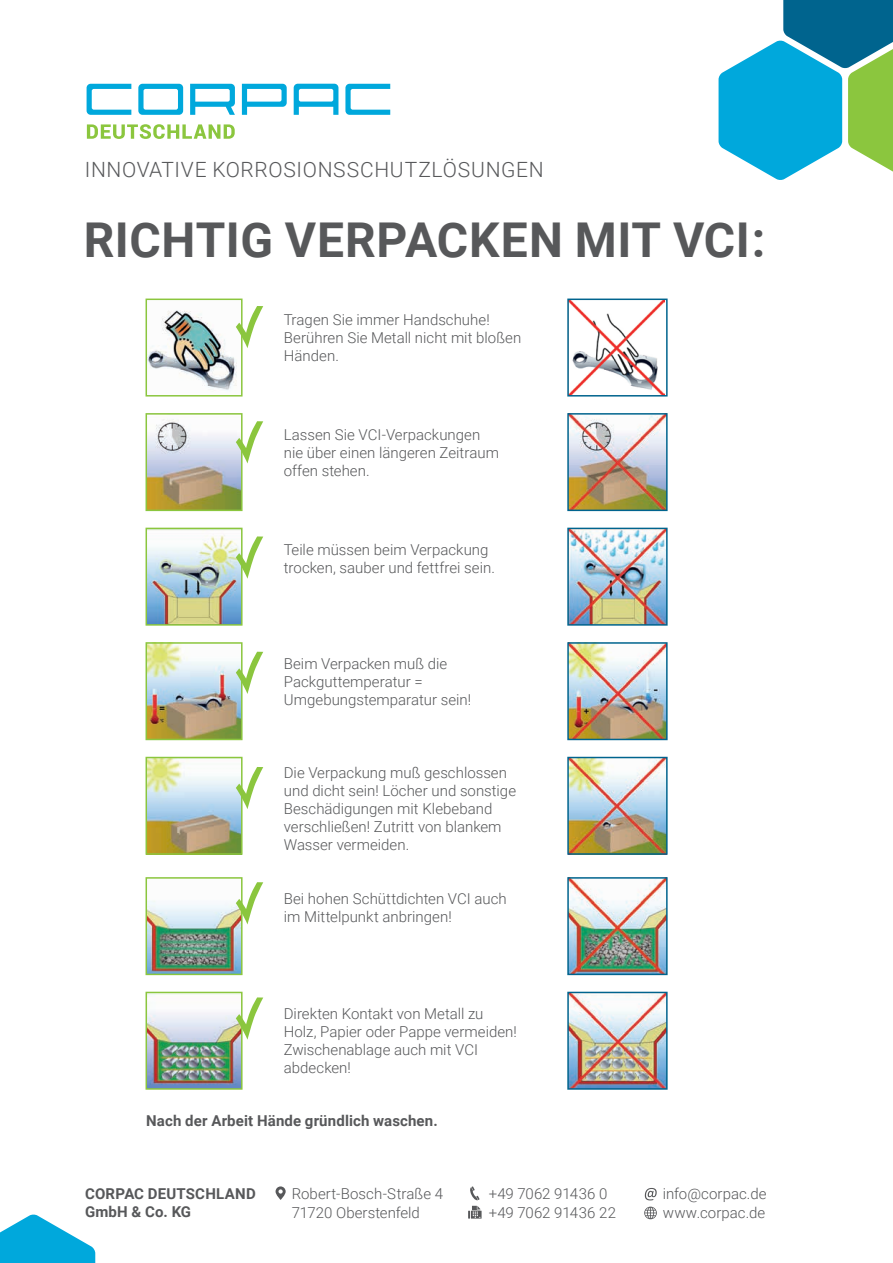
<style>
.page{position:relative;width:893px;height:1263px;background:#fff}
.page>*{position:absolute;margin:0;border:0;box-sizing:border-box;transform-origin:0 0}
.t1{font:700 48px "Roboto";letter-spacing:.01em;color:#57585a}
.t2{font:300 21px "Roboto";letter-spacing:.03em;color:#57585a}
.t3{font:300 15px/18px "Roboto";color:#57585a}
.t4{font:700 15px/18px "Roboto";letter-spacing:.01em;color:#57585a}
</style>
<div class="page">
<svg style="left:87px;top:84px;width:44px;height:31px"></svg>
<svg style="left:345px;top:84px;width:45px;height:31px"></svg>
<svg style="left:242px;top:84px;width:45px;height:31px"></svg>
<svg style="left:190px;top:84px;width:45px;height:31px"></svg>
<svg style="left:294px;top:84px;width:44px;height:31px"></svg>
<svg style="left:138px;top:84px;width:45px;height:31px"></svg>
<svg style="left:87px;top:124px;width:148px;height:15px"></svg>
<svg style="left:718px;top:0;width:175px;height:180px"></svg>
<svg style="left:276px;top:1186px;width:10px;height:14px"></svg>
<svg style="left:470px;top:1186px;width:10px;height:14px"></svg>
<svg style="left:645px;top:1188px;width:12px;height:12px"></svg>
<svg style="left:644px;top:1206px;width:13px;height:13px"></svg>
<img style="left:149px;top:310px;width:88px;height:81px">
<div style="left:146px;top:299px;width:97px;height:97px;border:2px solid #8bc63e"></div>
<img style="left:570px;top:302px;width:95px;height:91px">
<div style="left:567px;top:299px;width:101px;height:97px;border:2px solid #00648e"></div>
<svg style="left:236px;top:306px;width:27px;height:42px"></svg>
<img style="left:149px;top:419px;width:91px;height:89px">
<div style="left:146px;top:413px;width:97px;height:98px;border:2px solid #8bc63e"></div>
<img style="left:570px;top:416px;width:95px;height:92px">
<div style="left:567px;top:413px;width:101px;height:98px;border:2px solid #00648e"></div>
<img style="left:149px;top:535px;width:91px;height:88px">
<div style="left:146px;top:528px;width:97px;height:98px;border:2px solid #8bc63e"></div>
<img style="left:570px;top:531px;width:95px;height:92px">
<div style="left:567px;top:528px;width:101px;height:98px;border:2px solid #00648e"></div>
<img style="left:149px;top:645px;width:91px;height:92px">
<div style="left:146px;top:642px;width:97px;height:98px;border:2px solid #8bc63e"></div>
<img style="left:570px;top:645px;width:95px;height:92px">
<div style="left:567px;top:642px;width:101px;height:98px;border:2px solid #00648e"></div>
<img style="left:149px;top:760px;width:91px;height:92px">
<div style="left:146px;top:757px;width:97px;height:98px;border:2px solid #8bc63e"></div>
<img style="left:570px;top:760px;width:95px;height:92px">
<div style="left:567px;top:757px;width:101px;height:98px;border:2px solid #00648e"></div>
<img style="left:149px;top:901px;width:91px;height:71px">
<div style="left:146px;top:877px;width:97px;height:98px;border:2px solid #8bc63e"></div>
<img style="left:570px;top:880px;width:95px;height:92px">
<div style="left:567px;top:877px;width:101px;height:98px;border:2px solid #00648e"></div>
<img style="left:149px;top:1011px;width:91px;height:76px">
<div style="left:146px;top:992px;width:97px;height:98px;border:2px solid #8bc63e"></div>
<img style="left:570px;top:995px;width:95px;height:92px">
<div style="left:567px;top:992px;width:101px;height:98px;border:2px solid #00648e"></div>
<svg style="left:236px;top:421px;width:27px;height:42px"></svg>
<svg style="left:236px;top:536px;width:27px;height:43px"></svg>
<svg style="left:236px;top:652px;width:27px;height:42px"></svg>
<svg style="left:236px;top:767px;width:27px;height:42px"></svg>
<svg style="left:236px;top:882px;width:27px;height:42px"></svg>
<svg style="left:236px;top:997px;width:27px;height:43px"></svg>
<svg style="left:0;top:1214px;width:95px;height:49px"></svg>
<svg style="left:468px;top:1206px;width:14px;height:12px"></svg>
<h2 class="t2" style="left:85px;top:155px;width:460px">INNOVATIVE KORROSIONSSCHUTZLÖSUNGEN</h2>
<h1 class="t1" style="left:84px;top:206px;width:683px">RICHTIG VERPACKEN MIT VCI:</h1>
<p class="t3" style="left:284px;top:310px;width:239px">Tragen Sie immer Handschuhe!<br>Berühren Sie Metall nicht mit bloßen<br>Händen.</p>
<p class="t3" style="left:284px;top:425px;width:217px">Lassen Sie VCI-Verpackungen nie über einen längeren Zeitraum offen stehen.</p>
<p class="t3" style="left:284px;top:540px;width:213px">Teile müssen beim Verpackung trocken, sauber und fettfrei sein.</p>
<p class="t3" style="left:284px;top:654px;width:189px">Beim Verpacken muß die<br>Packguttemperatur =<br>Umgebungstemparatur sein!</p>
<p class="t3" style="left:284px;top:763px;width:234px">Die Verpackung muß geschlossen und dicht sein! Löcher und sonstige<br>Beschädigungen mit Klebeband verschließen! Zutritt von blankem<br>Wasser vermeiden.</p>
<p class="t3" style="left:284px;top:889px;width:224px">Bei hohen Schüttdichten VCI auch im Mittelpunkt anbringen!</p>
<p class="t3" style="left:284px;top:1004px;width:235px">Direkten Kontakt von Metall zu<br>Holz, Papier oder Pappe vermeiden!<br>Zwischenablage auch mit VCI abdecken!</p>
<p class="t4" style="left:146px;top:1111px;width:293px">Nach der Arbeit Hände gründlich waschen.</p>
<p class="t4" style="left:85px;top:1184px;width:172px">CORPAC DEUTSCHLAND<br>GmbH &amp; Co. KG</p>
<p class="t3" style="left:292px;top:1183px;width:153px;line-height:19.5px">Robert-Bosch-Straße 4<br>71720 Oberstenfeld</p>
<p class="t3" style="left:489px;top:1183px;width:129px;line-height:19.5px">+49 7062 91436 0 +49 7062 91436 22</p>
<p class="t3" style="left:663px;top:1183px;width:105px;line-height:19.5px">info@corpac.de www.corpac.de</p>
</div>
